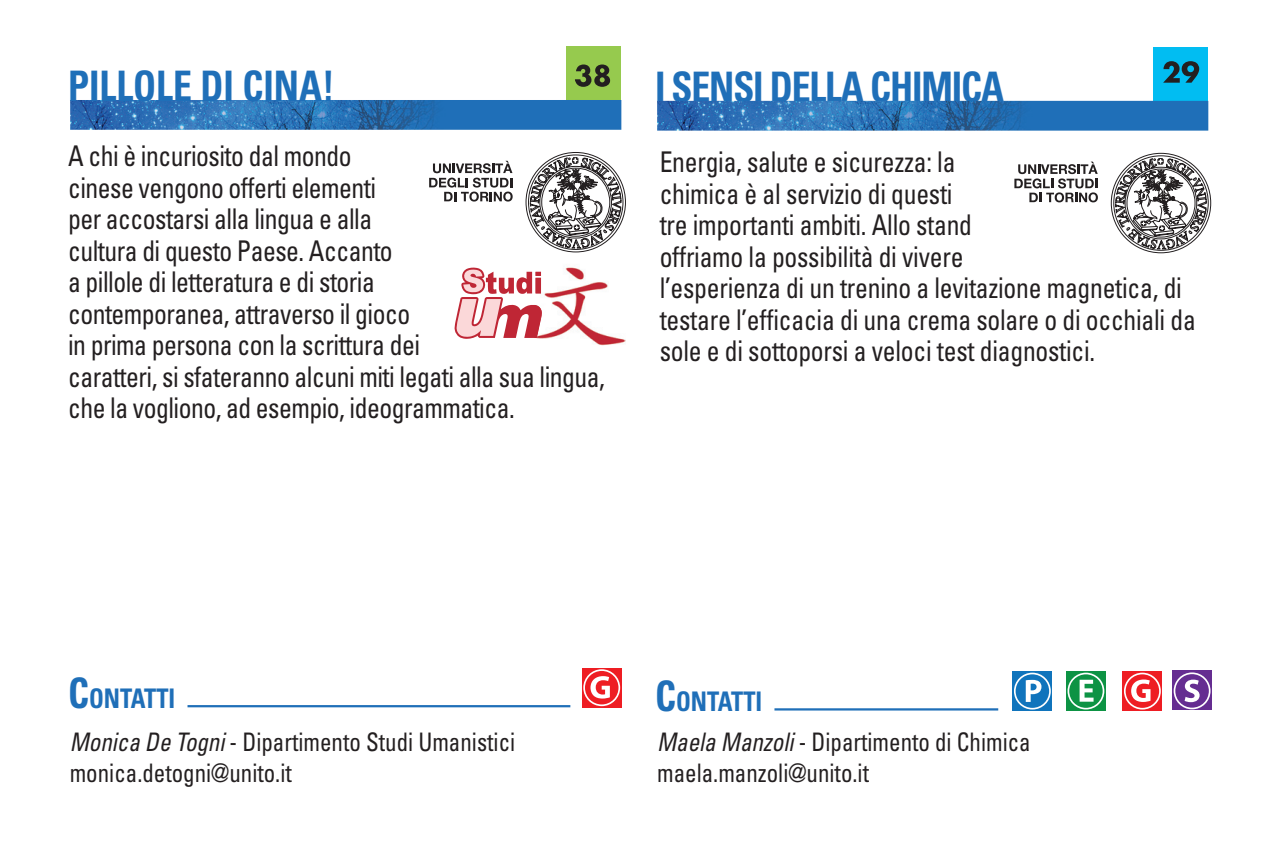
<style>
.page{position:relative;width:1276px;height:851px;background:#fff}
.page>*{position:absolute;margin:0;border:0;box-sizing:border-box;transform-origin:0 0}
.t1{font:700 condensed 42px "Univers LT Std";letter-spacing:-.03em;color:#1f6fb8;scale:.9 1}
.t2{font:700 condensed 42px "Univers LT Std";color:#1f6fb8;scale:.9 1}
.t3{font:condensed 28.5px/31.5px "Univers LT Std";letter-spacing:-.02em;color:#231f20;scale:.9 1}
.t4{font:700 condensed 27px "Univers LT Std";color:#1f6fb8;scale:.9 1}
.t5{font:condensed 25.5px/30.6px "Univers LT Std";color:#231f20;scale:.9 1}
.s1{font-size:42px}
.s2{font-style:italic}
</style>
<div class="page">
<div style="left:566px;top:46px;width:55px;height:54px;background:#96ca4e"></div>
<svg style="left:575px;top:64px;width:35px;height:23px"></svg>
<img style="left:70px;top:100px;width:551px;height:30px">
<hr style="left:187px;top:705px;width:383px;height:2px;background:#1f6fb8">
<svg style="left:526px;top:152px;width:100px;height:101px"></svg>
<svg style="left:429px;top:161px;width:83px;height:40px"></svg>
<img style="left:542px;top:267px;width:84px;height:79px">
<svg style="left:454px;top:267px;width:88px;height:72px"></svg>
<img style="left:535px;top:278px;width:6px;height:15px">
<img style="left:534px;top:305px;width:8px;height:33px">
<svg style="left:582px;top:668px;width:39px;height:39px"></svg>
<div style="left:583px;top:669px;width:37px;height:37px;border:2px solid #fff;border-radius:50%"></div>
<svg style="left:590px;top:676px;width:20px;height:22px"></svg>
<div style="left:1153px;top:47px;width:54px;height:54px;background:#01bdf2"></div>
<svg style="left:1163px;top:61px;width:36px;height:22px"></svg>
<img style="left:657px;top:101px;width:551px;height:30px">
<svg style="left:1111px;top:153px;width:100px;height:101px"></svg>
<svg style="left:1014px;top:162px;width:84px;height:40px"></svg>
<hr style="left:774px;top:708px;width:224px;height:2px;background:#1f6fb8">
<svg style="left:1172px;top:670px;width:39px;height:39px"></svg>
<div style="left:1173px;top:672px;width:37px;height:37px;border:2px solid #fff;border-radius:50%"></div>
<svg style="left:1184px;top:679px;width:15px;height:23px"></svg>
<svg style="left:1122px;top:671px;width:40px;height:39px"></svg>
<div style="left:1124px;top:672px;width:36px;height:37px;border:2px solid #fff;border-radius:50%"></div>
<svg style="left:1131px;top:679px;width:19px;height:22px"></svg>
<svg style="left:1066px;top:671px;width:39px;height:39px"></svg>
<div style="left:1067px;top:672px;width:37px;height:37px;border:2px solid #fff;border-radius:50%"></div>
<svg style="left:1079px;top:679px;width:14px;height:22px"></svg>
<svg style="left:1012px;top:671px;width:40px;height:39px"></svg>
<div style="left:1014px;top:672px;width:36px;height:37px;border:2px solid #fff;border-radius:50%"></div>
<svg style="left:1025px;top:679px;width:16px;height:22px"></svg>
<h1 class="t2" style="left:68px;top:60px;width:298px">PILLOLE DI CINA!</h1>
<p class="t3" style="left:68px;top:140px;width:598px">A chi è incuriosito dal mondo<br>cinese vengono offerti elementi<br>per accostarsi alla lingua e alla<br>cultura di questo Paese. Accanto<br>a pillole di letteratura e di storia<br>contemporanea, attraverso il gioco<br>in prima persona con la scrittura dei<br>caratteri, si sfateranno alcuni miti legati alla sua lingua, che la vogliono, ad esempio, ideogrammatica.</p>
<h1 class="t1" style="left:655px;top:61px;width:389px">I SENSI DELLA CHIMICA</h1>
<p class="t3" style="left:659px;top:146px;width:597px">Energia, salute e sicurezza: la<br>chimica è al servizio di questi<br>tre importanti ambiti. Allo stand<br>offriamo la possibilità di vivere<br>l’esperienza di un trenino a levitazione magnetica, di testare l’efficacia di una crema solare o di occhiali da sole e di sottoporsi a veloci test diagnostici.</p>
<p class="t4" style="left:68px;top:681px;width:121px"><span class="s1">C</span>ONTATTI</p>
<p class="t5" style="left:70px;top:726px;width:496px"><span class="s2">Monica De Togni</span> - Dipartimento Studi Umanistici monica.detogni@unito.it</p>
<p class="t4" style="left:655px;top:684px;width:121px"><span class="s1">C</span>ONTATTI</p>
<p class="t5" style="left:657px;top:726px;width:416px"><span class="s2">Maela Manzoli</span> - Dipartimento di Chimica maela.manzoli@unito.it</p>
</div>
